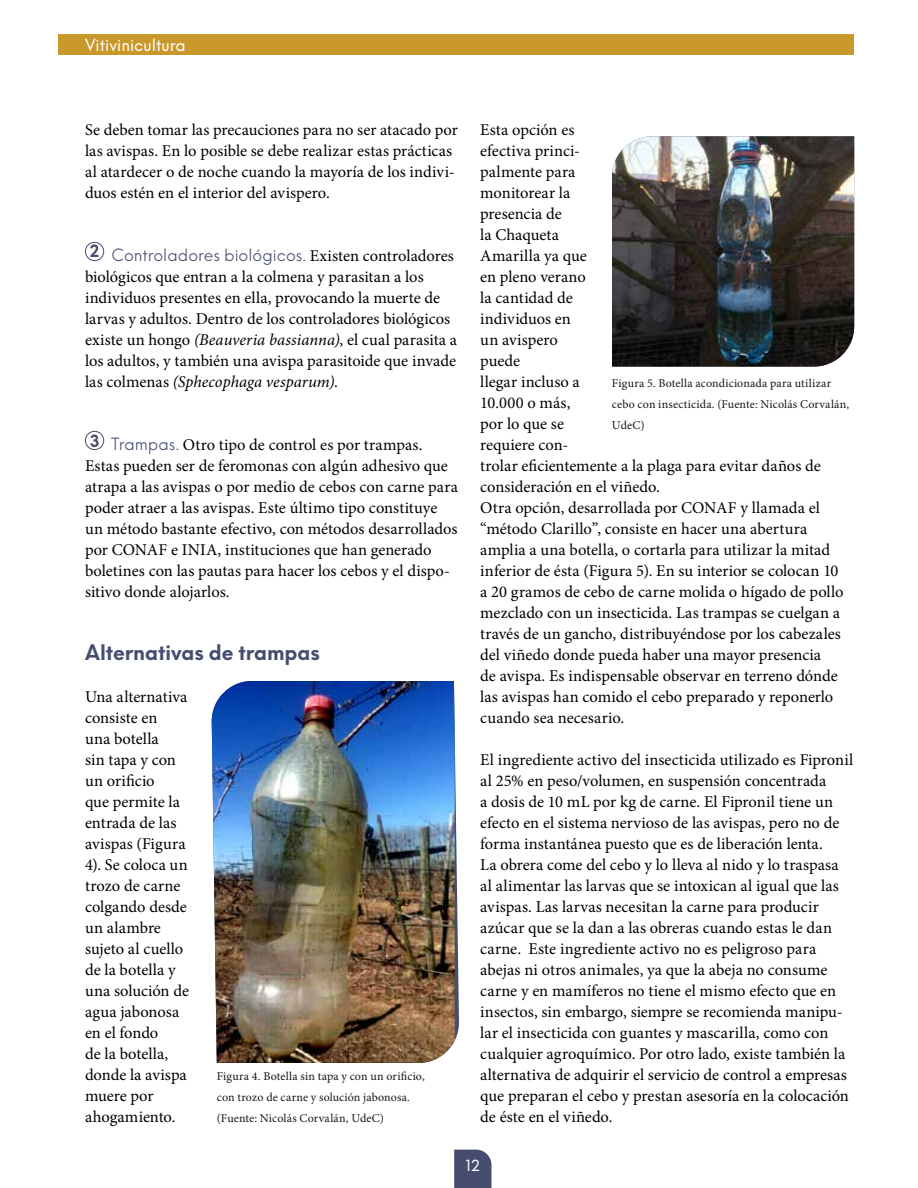
<style>
.page{position:relative;width:918px;height:1188px;background:#fff}
.page>*{position:absolute;margin:0;border:0;box-sizing:border-box;transform-origin:0 0}
.t1{font:700 21px "Neue Hans Kendrick";letter-spacing:-.005em;color:#474d6e}
.t2{font:16.5px/21px "Minion Pro";color:#000}
.t3{font:300 16.5px "Neue Hans Kendrick";color:#474d6e}
.t4{font:16.5px "Neue Hans Kendrick";letter-spacing:.005em;color:#fff}
.t5{font:700 16.5px "Neue Hans Kendrick";color:#474d6e}
.t6{font:15px "Neue Hans Kendrick";color:#fff}
.t7{font:12px/21px "Minion Pro";letter-spacing:.015em;color:#181717}
.s1{font-family:"Minion Pro";font-weight:400;color:#000}
.s2{font-style:italic}
.s3{font-family:"Neue Hans Kendrick";font-weight:300;color:#474d6e}
</style>
<div class="page">
<svg style="left:454px;top:1150px;width:37px;height:38px"></svg>
<div style="left:58px;top:34px;width:796px;height:22px;background:#c9982b"></div>
<div style="left:85px;top:242px;width:19px;height:19px;border:1px solid #474d6e;border-radius:50%"></div>
<div style="left:85px;top:431px;width:19px;height:19px;border:1px solid #474d6e;border-radius:50%"></div>
<img style="left:212px;top:681px;width:243px;height:382px">
<img style="left:612px;top:136px;width:242px;height:231px">
<p class="t4" style="left:85px;top:34px;width:103px">Vitivinicultura</p>
<p class="t2" style="left:85px;top:119px;width:374px">Se deben tomar las precauciones para no ser atacado por las avispas. En lo posible se debe realizar estas prácticas al atardecer o de noche cuando la mayoría de los indivi&shy;duos estén en el interior del avispero.</p>
<p class="t5" style="left:90px;top:240px;width:11px">2</p>
<p class="t3" style="left:111px;top:244px;width:344px">Controladores biológicos. <span class="s1">Existen controladores</span></p>
<p class="t2" style="left:85px;top:266px;width:374px">biológicos que entran a la colmena y parasitan a los individuos presentes en ella, provocando la muerte de larvas y adultos. Dentro de los controladores biológicos existe un hongo <span class="s2">(Beauveria bassianna)</span>, el cual parasita a los adultos, y también una avispa parasitoide que invade las colmenas <span class="s2">(Sphecophaga vesparum)</span>.</p>
<p class="t5" style="left:90px;top:430px;width:11px">3</p>
<p class="t2" style="left:85px;top:434px;width:374px;text-indent:26px"><span class="s3">Trampas.</span> Otro tipo de control es por trampas.<br>Estas pueden ser de feromonas con algún adhesivo que atrapa a las avispas o por medio de cebos con carne para poder atraer a las avispas. Este último tipo constituye un método bastante efectivo, con métodos desarrollados por CONAF e INIA, instituciones que han generado boletines con las pautas para hacer los cebos y el dispo&shy;sitivo donde alojarlos.</p>
<p class="t1" style="left:85px;top:638px;width:236px">Alternativas de trampas</p>
<p class="t2" style="left:85px;top:686px;width:106px">Una alternativa consiste en<br>una botella<br>sin tapa y con un orificio<br>que permite la entrada de las avispas (Figura<br>4). Se coloca un trozo de carne colgando desde un alambre sujeto al cuello de la botella y una solución de agua jabonosa en el fondo<br>de la botella, donde la avispa muere por ahogamiento.</p>
<p class="t7" style="left:217px;top:1066px;width:210px">Figura 4. Botella sin tapa y con un orificio, con trozo de carne y solución jabonosa. (Fuente: Nicolás Corvalán, UdeC)</p>
<p class="t2" style="left:480px;top:119px;width:365px">Esta opción es<br>efectiva princi-<br>palmente para<br>monitorear la<br>presencia de<br>la Chaqueta<br>Amarilla ya que<br>en pleno verano<br>la cantidad de<br>individuos en<br>un avispero<br>puede<br>llegar incluso a<br>10.000 o más,<br>por lo que se<br>requiere con-<br>trolar eficientemente a la plaga para evitar daños de consideración en el viñedo.<br>Otra opción, desarrollada por CONAF y llamada el “método Clarillo”, consiste en hacer una abertura amplia a una botella, o cortarla para utilizar la mitad inferior de ésta (Figura 5). En su interior se colocan 10 a 20 gramos de cebo de carne molida o hígado de pollo mezclado con un insecticida. Las trampas se cuelgan a través de un gancho, distribuyéndose por los cabezales del viñedo donde pueda haber una mayor presencia<br>de avispa. Es indispensable observar en terreno dónde las avispas han comido el cebo preparado y reponerlo cuando sea necesario.</p>
<p class="t2" style="left:480px;top:749px;width:375px">El ingrediente activo del insecticida utilizado es Fipronil al 25% en peso/volumen, en suspensión concentrada<br>a dosis de 10 mL por kg de carne. El Fipronil tiene un efecto en el sistema nervioso de las avispas, pero no de forma instantánea puesto que es de liberación lenta.<br>La obrera come del cebo y lo lleva al nido y lo traspasa al alimentar las larvas que se intoxican al igual que las avispas. Las larvas necesitan la carne para producir azúcar que se la dan a las obreras cuando estas le dan carne. Este ingrediente activo no es peligroso para abejas ni otros animales, ya que la abeja no consume carne y en mamíferos no tiene el mismo efecto que en insectos, sin embargo, siempre se recomienda manipu&shy;lar el insecticida con guantes y mascarilla, como con cualquier agroquímico. Por otro lado, existe también la alternativa de adquirir el servicio de control a empresas que preparan el cebo y prestan asesoría en la colocación de éste en el viñedo.</p>
<p class="t7" style="left:612px;top:373px;width:239px">Figura 5. Botella acondicionada para utilizar cebo con insecticida. (Fuente: Nicolás Corvalán,<br>UdeC)</p>
<p class="t6" style="left:466px;top:1156px;width:16px">12</p>
</div>
